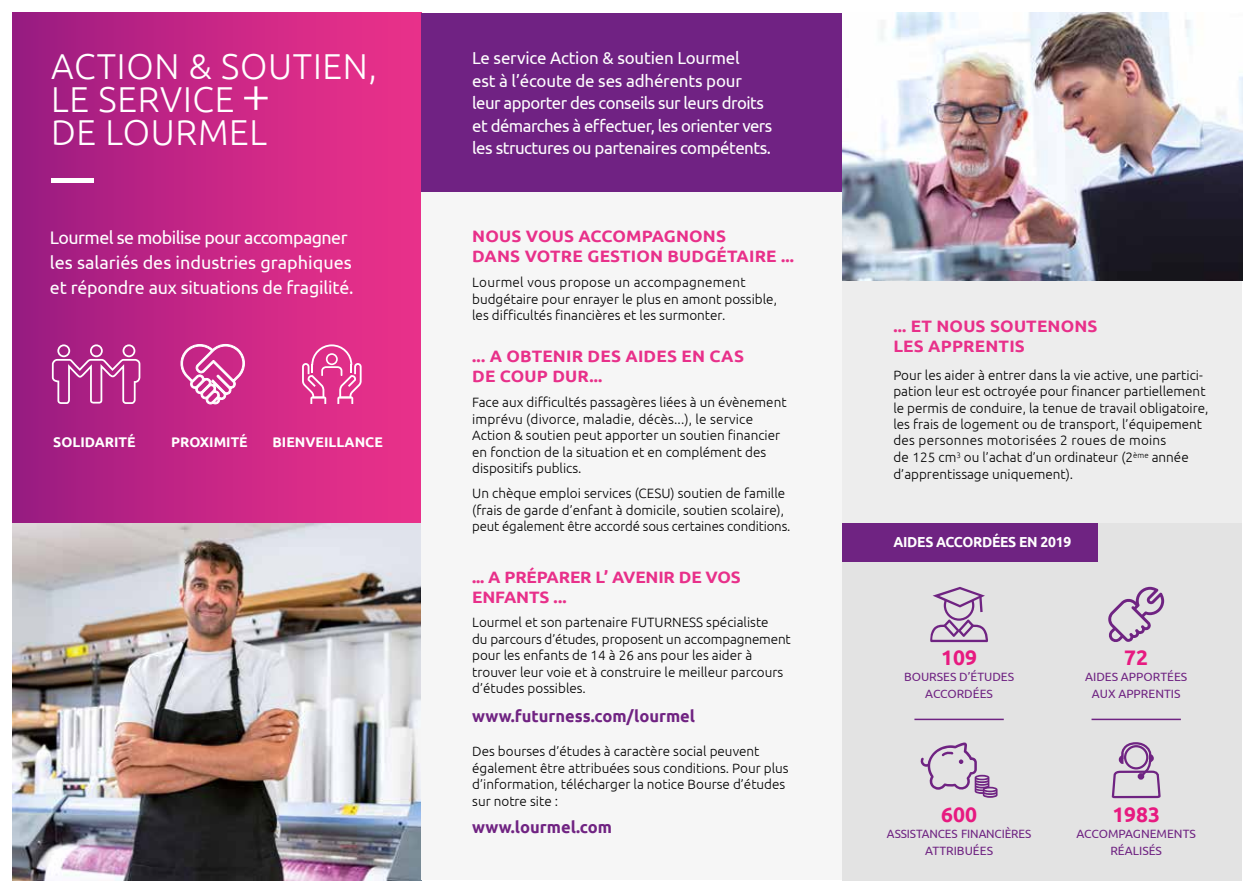
<style>
.page{position:relative;width:1255px;height:893px;background:#fff}
.page>*{position:absolute;margin:0;border:0;box-sizing:border-box;transform-origin:0 0}
.t1{font:300 36px/33px "Ubuntu";letter-spacing:.02em;color:#fff}
.t2{font:700 21px "Ubuntu";color:#e71a80}
.t3{font:18.15px/25.2px "Ubuntu";letter-spacing:-.01em;color:#fff}
.t4{font:17.25px/22.5px "Ubuntu";letter-spacing:-.03em;color:#fff}
.t5{font:700 16.5px/19.8px "Ubuntu";letter-spacing:.01em;color:#e8308a;scale:1.04 1}
.t6{font:700 16.5px "Ubuntu";color:#702382}
.t7{font:700 16.5px/19.8px "Ubuntu";letter-spacing:-.01em;color:#e8308a;scale:1.04 1}
.t8{font:700 14.4px "Ubuntu";letter-spacing:-.02em;color:#fff;scale:.96 1}
.t9{font:700 13.95px "Ubuntu";color:#fff}
.t10{font:300 13.5px/16.5px "Ubuntu";color:#000}
.t11{font:12px/16.5px "Ubuntu";color:#6f2382;text-align:center}
.s1{font-size:48px}
</style>
<div class="page">
<div style="left:13px;top:13px;width:408px;height:518px;background:linear-gradient(to right,#9b1b81,#f0328a)"></div>
<hr style="left:51px;top:179px;width:43px;height:4px;background:#fff">
<img style="left:13px;top:523px;width:408px;height:357px">
<svg style="left:52px;top:344px;width:88px;height:60px;background:#ba4798"></svg>
<svg style="left:178px;top:344px;width:67px;height:61px"></svg>
<svg style="left:302px;top:344px;width:59px;height:60px;background:#e4569f"></svg>
<div style="left:421px;top:191px;width:421px;height:689px;background:#f6f6f6"></div>
<div style="left:421px;top:13px;width:421px;height:178px;background:#702283"></div>
<div style="left:842px;top:523px;width:400px;height:357px;background:#e3e3e3"></div>
<div style="left:842px;top:281px;width:400px;height:242px;background:#ededed"></div>
<div style="left:842px;top:523px;width:255px;height:38px;background:#6f2382"></div>
<img style="left:842px;top:13px;width:400px;height:268px">
<svg style="left:920px;top:742px;width:77px;height:56px"></svg>
<hr style="left:914px;top:719px;width:89px;height:1px;background:#6f2382">
<hr style="left:1091px;top:719px;width:89px;height:1px;background:#6f2382">
<svg style="left:1108px;top:587px;width:56px;height:55px"></svg>
<svg style="left:930px;top:587px;width:58px;height:55px"></svg>
<svg style="left:1111px;top:742px;width:50px;height:57px"></svg>
<div style="left:1137px;top:773px;width:7px;height:7px;border:3px solid #6f2382;border-radius:50%"></div>
<h1 class="t1" style="left:51px;top:49px;width:327px">ACTION &amp; SOUTIEN,<br>LE SERVICE <span class="s1">+<br></span>DE LOURMEL</h1>
<h3 class="t3" style="left:50px;top:224px;width:305px">Lourmel se mobilise pour accompagner les salariés des industries graphiques et répondre aux situations de fragilité.</h3>
<p class="t9" style="left:53px;top:433px;width:84px">SOLIDARITÉ</p>
<p class="t9" style="left:171px;top:433px;width:78px">PROXIMITÉ</p>
<p class="t9" style="left:272px;top:433px;width:112px">BIENVEILLANCE</p>
<p class="t4" style="left:472px;top:46px;width:301px">Le service Action &amp; soutien Lourmel<br>est à l’écoute de ses adhérents pour leur apporter des conseils sur leurs droits et démarches à effectuer, les orienter vers les structures ou partenaires compétents.</p>
<p class="t5" style="left:472px;top:226px;width:311px">NOUS VOUS ACCOMPAGNONS<br>DANS VOTRE GESTION BUDGÉTAIRE ...</p>
<p class="t10" style="left:472px;top:274px;width:306px">Lourmel vous propose un accompagnement budgétaire pour enrayer le plus en amont possible, les difficultés financières et les surmonter.</p>
<p class="t5" style="left:472px;top:346px;width:263px">... A OBTENIR DES AIDES EN CAS<br>DE COUP DUR...</p>
<p class="t10" style="left:472px;top:394px;width:316px">Face aux difficultés passagères liées à un évènement imprévu (divorce, maladie, décès...), le service Action &amp; soutien peut apporter un soutien financier en fonction de la situation et en complément des dispositifs publics.</p>
<p class="t10" style="left:472px;top:485px;width:320px">Un chèque emploi services (CESU) soutien de famille (frais de garde d’enfant à domicile, soutien scolaire), peut également être accordé sous certaines conditions.</p>
<p class="t7" style="left:472px;top:567px;width:260px">... A PRÉPARER L’ AVENIR DE VOS<br>ENFANTS ...</p>
<p class="t10" style="left:472px;top:614px;width:320px">Lourmel et son partenaire FUTURNESS spécialiste<br>du parcours d’études, proposent un accompagnement pour les enfants de 14 à 26 ans pour les aider à trouver leur voie et à construire le meilleur parcours d’études possibles.</p>
<p class="t6" style="left:472px;top:706px;width:224px">www.futurness.com/lourmel</p>
<p class="t10" style="left:472px;top:743px;width:318px">Des bourses d’études à caractère social peuvent également être attribuées sous conditions. Pour plus d’information, télécharger la notice Bourse d’études sur notre site :</p>
<p class="t6" style="left:472px;top:817px;width:141px">www.lourmel.com</p>
<p class="t5" style="left:893px;top:316px;width:198px">... ET NOUS SOUTENONS<br>LES APPRENTIS</p>
<p class="t10" style="left:893px;top:366px;width:317px">Pour les aider à entrer dans la vie active, une partici&shy;pation leur est octroyée pour financer partiellement le permis de conduire, la tenue de travail obligatoire, les frais de logement ou de transport, l’équipement des personnes motorisées 2 roues de moins<br>de 125 cm<sup>3</sup> ou l’achat d’un ordinateur (2<sup>ème</sup> année d’apprentissage uniquement).</p>
<p class="t8" style="left:893px;top:533px;width:187px">AIDES ACCORDÉES EN 2019</p>
<h2 class="t2" style="left:941px;top:645px;width:37px">109</h2>
<p class="t11" style="left:904px;top:668px;width:112px">BOURSES D’ÉTUDES<br>ACCORDÉES</p>
<h2 class="t2" style="left:1124px;top:645px;width:25px">72</h2>
<p class="t11" style="left:1085px;top:668px;width:104px">AIDES APPORTÉES<br>AUX APPRENTIS</p>
<h2 class="t2" style="left:941px;top:802px;width:37px">600</h2>
<p class="t11" style="left:887px;top:825px;width:146px">ASSISTANCES FINANCIÈRES<br>ATTRIBUÉES</p>
<h2 class="t2" style="left:1112px;top:802px;width:49px">1983</h2>
<p class="t11" style="left:1076px;top:825px;width:121px">ACCOMPAGNEMENTS<br>RÉALISÉS</p>
</div>
